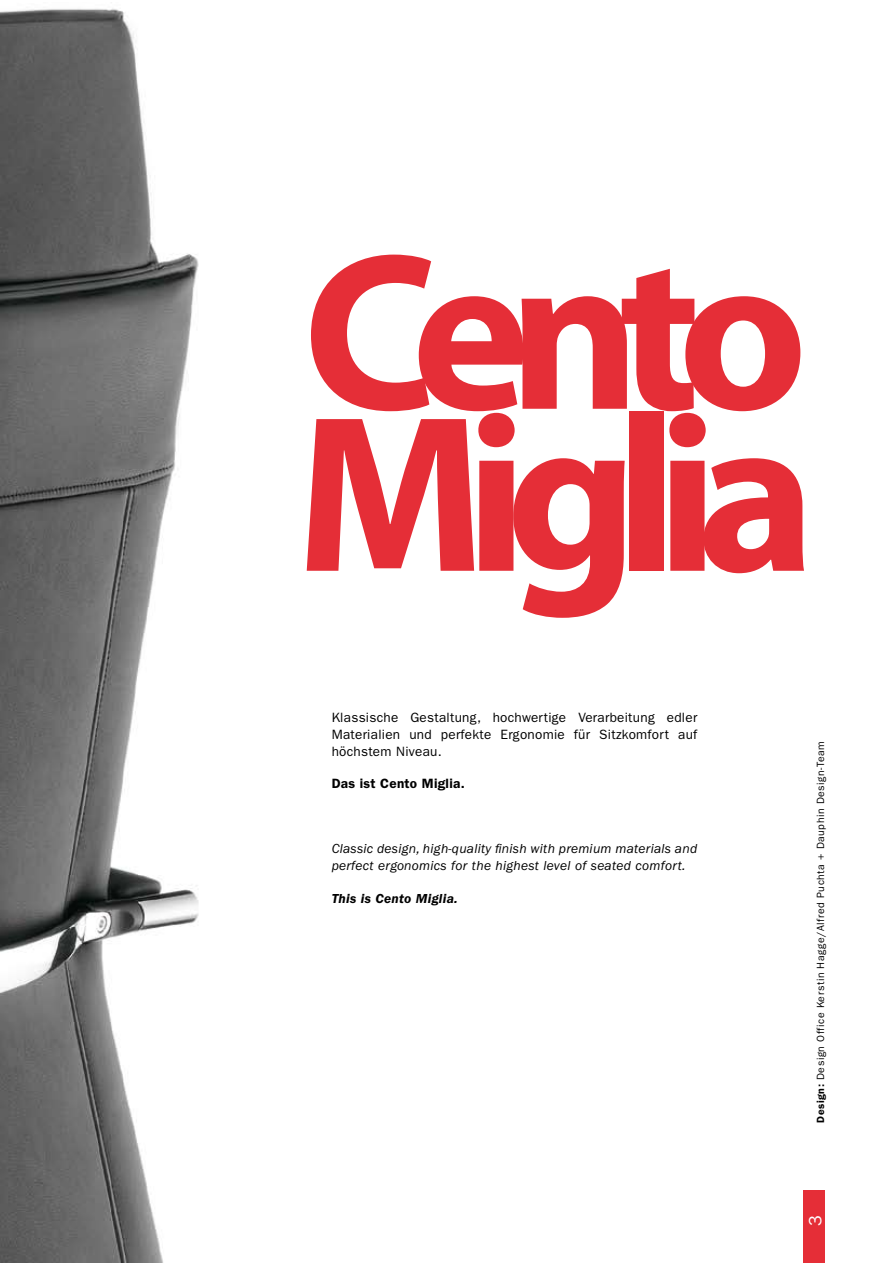
<style>
.page{position:relative;width:893px;height:1263px;background:#fff}
.page>*{position:absolute;margin:0;border:0;box-sizing:border-box;transform-origin:0 0}
.t1{font:700 225px/162px "Myriad Pro";letter-spacing:-.095em;color:#e52e37}
.t2{font:13.5px/16.6px "Franklin Gothic LT";letter-spacing:.02em;color:#000;text-align:justify}
.t3{font:italic 13.5px/17.2px "Franklin Gothic LT";letter-spacing:.02em;color:#000}
.t4{font:600 13.5px "Franklin Gothic LT";letter-spacing:.02em;color:#000}
.t5{font:italic 600 13.5px "Franklin Gothic LT";letter-spacing:.02em;color:#000}
.t6{font:10.5px "Franklin Gothic LT";letter-spacing:.05em;color:#000}
.s1{font-weight:600}
</style>
<div class="page">
<img style="left:0;top:8px;width:199px;height:1255px">
<div style="left:804px;top:1191px;width:21px;height:72px;background:#e52e37"></div>
<h1 class="t1" style="left:295px;top:245px;width:522px">Cento<br>Miglia</h1>
<p class="t2" style="left:332px;top:710px;width:367px">Klassische Gestaltung, hochwertige Verarbeitung edler Materialien und perfekte Ergonomie für Sitzkomfort auf höchstem Niveau.</p>
<p class="t4" style="left:332px;top:776px;width:135px">Das ist Cento Miglia.</p>
<p class="t3" style="left:332px;top:840px;width:367px">Classic design, high-quality finish with premium materials and perfect ergonomics for the highest level of seated comfort.</p>
<p class="t5" style="left:332px;top:891px;width:128px">This is Cento Miglia.</p>
<p class="t6" style="left:815px;top:1123px;width:383px;rotate:-90deg"><span class="s1">Design:</span> Design Office Kerstin Hagge/Alfred Puchta + Dauphin Design-Team</p>
</div>
